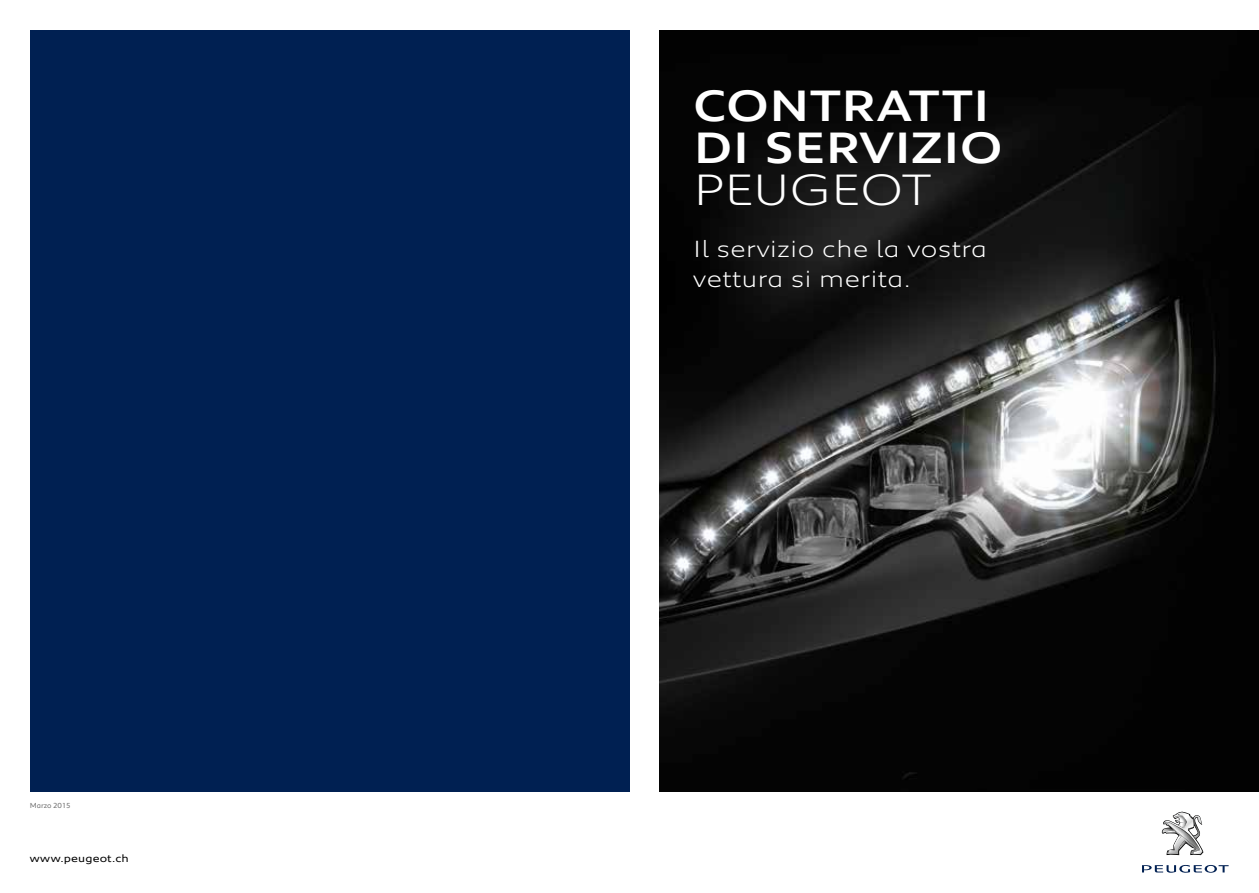
<style>
.page{position:relative;width:1259px;height:893px;background:#fff}
.page>*{position:absolute;margin:0;border:0;box-sizing:border-box;transform-origin:0 0}
.t1{font:500 45px/42px "Peugeot Expanded";letter-spacing:-.005em;color:#fff}
.t2{font:300 45px "Peugeot Expanded";letter-spacing:-.02em;color:#fff}
.t3{font:300 24px/30px "Peugeot Expanded";letter-spacing:.02em;color:#fff}
.t4{font:10.8px "Peugeot Expanded";letter-spacing:.015em;color:#000}
.t5{font:7.5px "Peugeot";color:#6e6e6e}
</style>
<div class="page">
<div style="left:30px;top:30px;width:599px;height:761px;background:#002052"></div>
<img style="left:659px;top:30px;width:600px;height:761px">
<svg style="left:1161px;top:812px;width:42px;height:43px"></svg>
<svg style="left:1142px;top:865px;width:86px;height:8px"></svg>
<p class="t5" style="left:30px;top:800px;width:42px">Marzo 2015</p>
<p class="t4" style="left:30px;top:851px;width:100px">www.peugeot.ch</p>
<h1 class="t1" style="left:693px;top:83px;width:311px">CONTRATTI<br>DI SERVIZIO</h1>
<h1 class="t2" style="left:693px;top:158px;width:240px">PEUGEOT</h1>
<p class="t3" style="left:693px;top:232px;width:295px">Il servizio che la vostra vettura si merita.</p>
</div>
